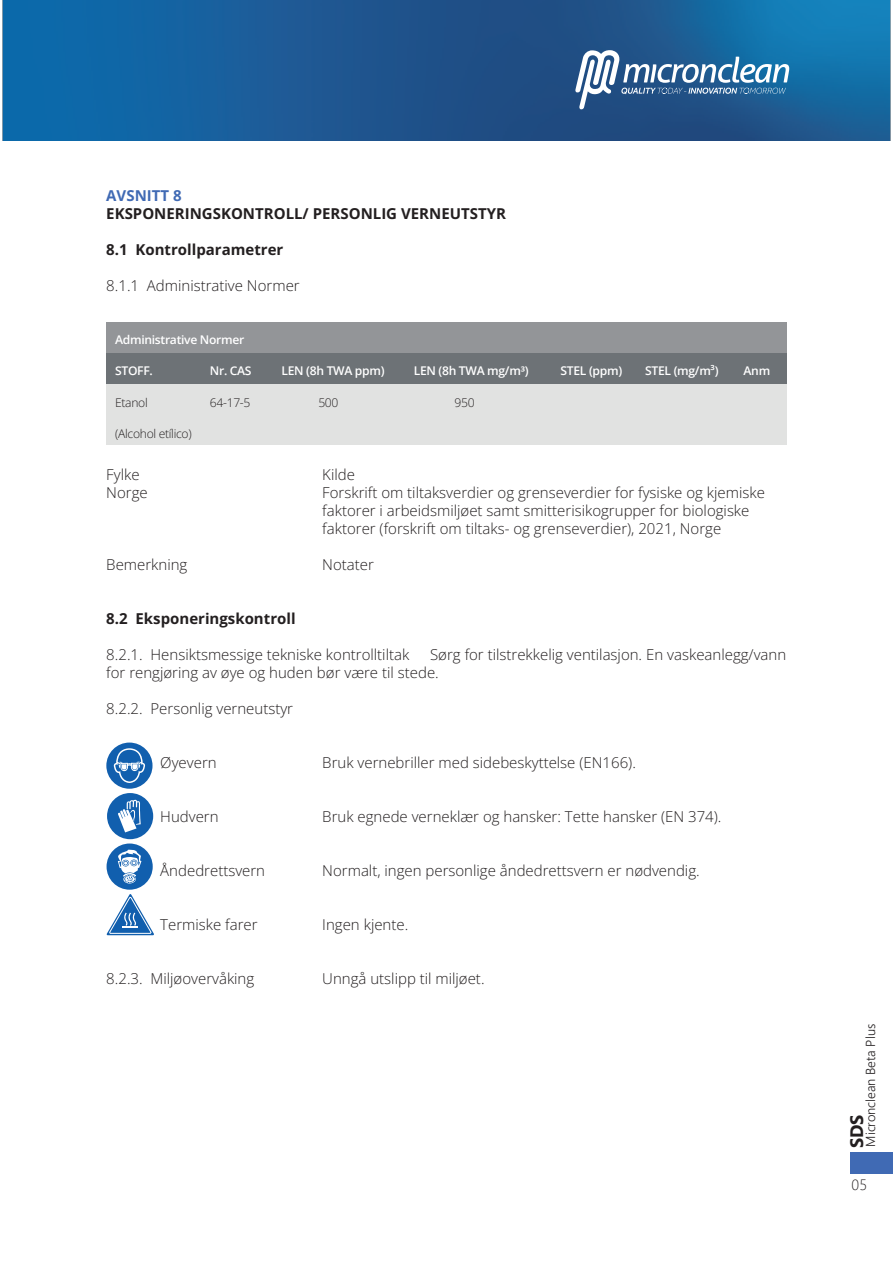
<style>
.page{position:relative;width:893px;height:1263px;background:#fff}
.page>*{position:absolute;margin:0;border:0;box-sizing:border-box;transform-origin:0 0}
.t1{font:700 18px "Segoe UI";color:#231f20}
.t2{font:300 15px/18px "Open Sans";color:#231f20}
.t3{font:700 15px "Open Sans";color:#231f20}
.t4{font:700 15px "Open Sans";color:#406ab4}
.t5{font:300 15px "Segoe UI";color:#231f20}
.t6{font:300 13.05px "Segoe UI";color:#231f20}
.t7{font:600 12px "Open Sans";letter-spacing:-.025em;color:#fff}
.t8{font:600 12px "Open Sans";letter-spacing:-.025em;color:#fff}
.t9{font:300 12px "Open Sans";letter-spacing:-.025em;color:#231f20}
</style>
<div class="page">
<div style="left:106px;top:353px;width:680px;height:31px;background:#6d7276"></div>
<div style="left:106px;top:385px;width:680px;height:60px;background:#e1e2e1"></div>
<div style="left:106px;top:322px;width:680px;height:31px;background:#939598"></div>
<div style="left:850px;top:1152px;width:43px;height:22px;background:#406ab4"></div>
<img style="left:2px;top:0;width:889px;height:141px">
<svg style="left:575px;top:50px;width:214px;height:59px"></svg>
<div style="left:107px;top:843px;width:46px;height:47px;background:#115fae;border-radius:50%"></div>
<svg style="left:118px;top:849px;width:23px;height:35px"></svg>
<div style="left:107px;top:793px;width:46px;height:46px;background:#115fae;border-radius:50%"></div>
<svg style="left:118px;top:800px;width:23px;height:32px"></svg>
<svg style="left:106px;top:742px;width:47px;height:47px"></svg>
<svg style="left:114px;top:748px;width:31px;height:35px"></svg>
<svg style="left:106px;top:894px;width:48px;height:41px"></svg>
<p class="t4" style="left:106px;top:185px;width:77px">AVSNITT 8</p>
<p class="t3" style="left:106px;top:203px;width:401px">EKSPONERINGSKONTROLL/ PERSONLIG VERNEUTSTYR</p>
<p class="t3" style="left:106px;top:239px;width:179px">8.1 Kontrollparametrer</p>
<p class="t2" style="left:106px;top:276px;width:195px">8.1.1 Administrative Normer</p>
<p class="t7" style="left:115px;top:331px;width:131px">Administrative Normer</p>
<p class="t8" style="left:115px;top:362px;width:39px">STOFF.</p>
<p class="t9" style="left:115px;top:394px;width:34px">Etanol</p>
<p class="t9" style="left:115px;top:425px;width:78px">(Alcohol etílico)</p>
<p class="t8" style="left:210px;top:363px;width:43px">Nr. CAS</p>
<p class="t9" style="left:210px;top:394px;width:42px">64-17-5</p>
<p class="t8" style="left:281px;top:363px;width:105px">LEN (8h TWA ppm)</p>
<p class="t8" style="left:414px;top:363px;width:116px">LEN (8h TWA mg/m³)</p>
<p class="t7" style="left:561px;top:363px;width:63px">STEL (ppm)</p>
<p class="t7" style="left:645px;top:363px;width:75px">STEL (mg/m³)</p>
<p class="t7" style="left:743px;top:363px;width:28px">Anm</p>
<p class="t9" style="left:318px;top:394px;width:22px">500</p>
<p class="t9" style="left:454px;top:394px;width:22px">950</p>
<p class="t2" style="left:106px;top:465px;width:35px">Fylke</p>
<p class="t2" style="left:322px;top:465px;width:34px">Kilde</p>
<p class="t2" style="left:106px;top:483px;width:43px">Norge</p>
<p class="t2" style="left:322px;top:483px;width:444px">Forskrift om tiltaksverdier og grenseverdier for fysiske og kjemiske faktorer i arbeidsmiljøet samt smitterisikogrupper for biologiske faktorer (forskrift om tiltaks- og grenseverdier), 2021, Norge</p>
<p class="t2" style="left:106px;top:555px;width:83px">Bemerkning</p>
<p class="t2" style="left:322px;top:555px;width:53px">Notater</p>
<p class="t3" style="left:106px;top:608px;width:191px">8.2 Eksponeringskontroll</p>
<p class="t2" style="left:106px;top:645px;width:304px">8.2.1. Hensiktsmessige tekniske kontrolltiltak</p>
<p class="t2" style="left:106px;top:645px;width:681px;text-indent:324px">Sørg for tilstrekkelig ventilasjon. En vaskeanlegg/vann for rengjøring av øye og huden bør være til stede.</p>
<p class="t2" style="left:106px;top:699px;width:188px">8.2.2. Personlig verneutstyr</p>
<p class="t2" style="left:160px;top:753px;width:58px">Øyevern</p>
<p class="t2" style="left:322px;top:753px;width:315px">Bruk vernebriller med sidebeskyttelse (EN166).</p>
<p class="t2" style="left:160px;top:807px;width:60px">Hudvern</p>
<p class="t2" style="left:322px;top:807px;width:401px">Bruk egnede verneklær og hansker: Tette hansker (EN 374).</p>
<p class="t2" style="left:160px;top:861px;width:106px">Åndedrettsvern</p>
<p class="t2" style="left:322px;top:861px;width:379px">Normalt, ingen personlige åndedrettsvern er nødvendig.</p>
<p class="t2" style="left:160px;top:915px;width:99px">Termiske farer</p>
<p class="t2" style="left:322px;top:915px;width:87px">Ingen kjente.</p>
<p class="t2" style="left:106px;top:969px;width:149px">8.2.3. Miljøovervåking</p>
<p class="t2" style="left:322px;top:969px;width:164px">Unngå utslipp til miljøet.</p>
<p class="t6" style="left:858px;top:1147px;width:124px;rotate:-90deg">Micronclean Beta Plus</p>
<p class="t1" style="left:840px;top:1148px;width:35px;rotate:-90deg">SDS</p>
<p class="t5" style="left:852px;top:1170px;width:17px">05</p>
</div>
